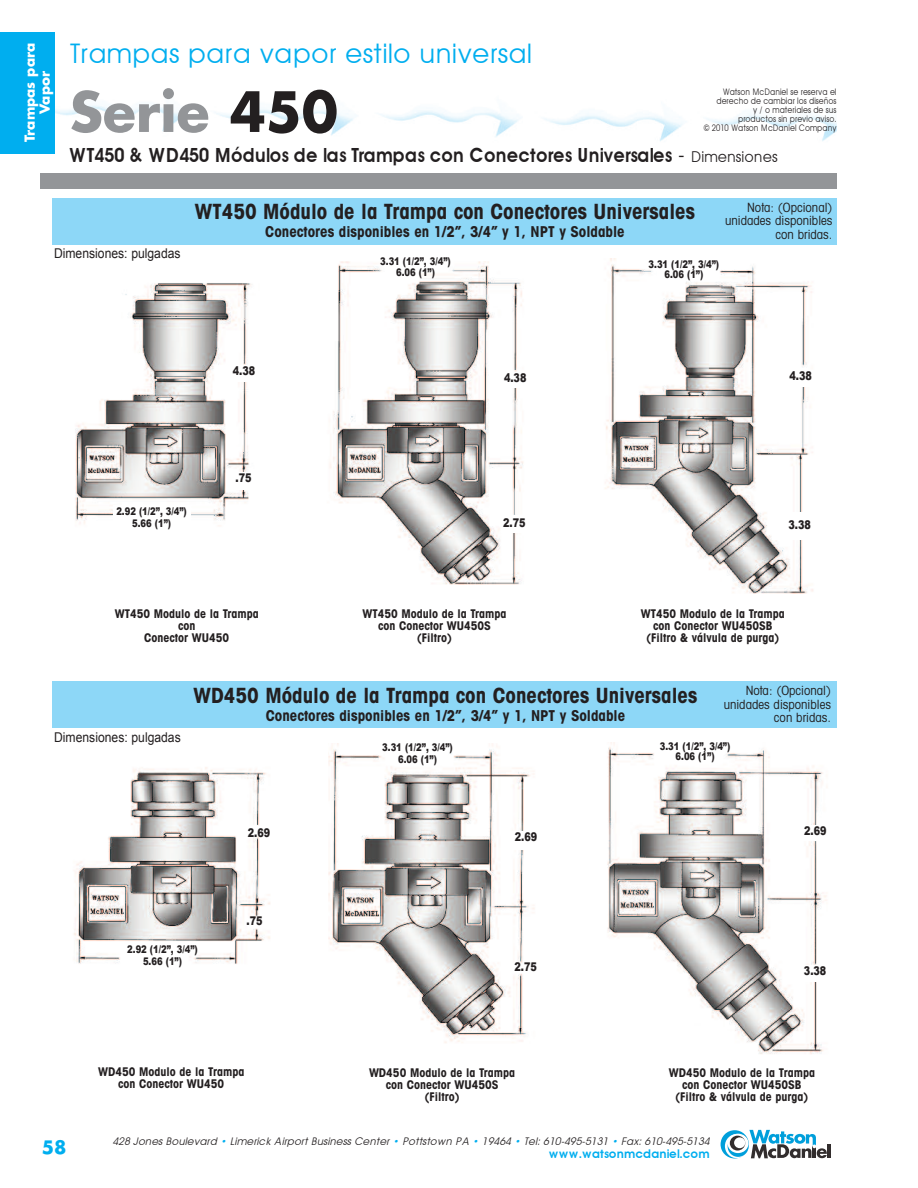
<style>
.page{position:relative;width:918px;height:1188px;background:#fff}
.page>*{position:absolute;margin:0;border:0;box-sizing:border-box;transform-origin:0 0}
.t1{font:700 54px "Futura";color:#939598}
.t2{font:27px "Avant Garde";color:#00aeef}
.t3{font:700 condensed 21px "Avant Garde";color:#231f20}
.t4{font:600 19.5px "Avant Garde";letter-spacing:.01em;color:#231f20;scale:.92 1}
.t5{font:700 18px "Futura";color:#00aeef}
.t6{font:700 condensed 15px "Avant Garde";color:#231f20}
.t7{font:13.5px "Arial";color:#231f20;scale:.9 1}
.t8{font:700 13.5px/15px "Futura";color:#fff;text-align:center}
.t9{font:condensed 12.75px/13.5px "Avant Garde";color:#231f20;text-align:right}
.t10{font:700 condensed 12px/12px "Avant Garde";color:#231f20;text-align:center}
.t11{font:900 12px "Arial";color:#231f20;scale:.8 1}
.t12{font:600 12px "Avant Garde";letter-spacing:.015em;color:#00aeef}
.t13{font:900 10.5px/12px "Arial";color:#231f20;text-align:center;scale:.8 1}
.t14{font:italic 10.5px "Avant Garde";color:#231f20}
.t15{font:9px/9px "Avant Garde";color:#231f20;text-align:right;scale:.85 1}
.s1{color:#231f20}
.s2{font-weight:400;font-size:21px}
.s3{font-weight:400;font-size:15px}
.s4{color:#00aeef}
</style>
<div class="page">
<img style="left:75px;top:283px;width:177px;height:243px">
<div style="left:230px;top:472px;width:26px;height:18px;background:#fff"></div>
<img style="left:330px;top:261px;width:194px;height:324px">
<img style="left:605px;top:258px;width:208px;height:336px">
<div style="left:53px;top:198px;width:784px;height:47px;background:#8dd7f7"></div>
<div style="left:53px;top:682px;width:784px;height:46px;background:#8dd7f7"></div>
<img style="left:55px;top:105px;width:782px;height:36px">
<div style="left:40px;top:174px;width:797px;height:15px;background:#939598"></div>
<img style="left:74px;top:767px;width:196px;height:197px">
<img style="left:328px;top:743px;width:207px;height:300px">
<img style="left:607px;top:742px;width:220px;height:312px">
<div style="left:501px;top:515px;width:26px;height:18px;background:#fff"></div>
<div style="left:494px;top:372px;width:43px;height:16px;background:#fff"></div>
<div style="left:783px;top:370px;width:36px;height:17px;background:#fff"></div>
<div style="left:219px;top:365px;width:50px;height:17px;background:#fff"></div>
<div style="left:113px;top:506px;width:77px;height:30px;background:#fff"></div>
<div style="left:772px;top:513px;width:56px;height:27px;background:#fff"></div>
<div style="left:501px;top:831px;width:50px;height:18px;background:#fff"></div>
<div style="left:802px;top:825px;width:26px;height:15px;background:#fff"></div>
<div style="left:793px;top:965px;width:44px;height:17px;background:#fff"></div>
<hr style="left:828px;top:1144px;width:3px;height:14px;background:#322d2d">
<svg style="left:749px;top:1130px;width:78px;height:28px"></svg>
<svg style="left:721px;top:1130px;width:28px;height:28px"></svg>
<svg style="left:725px;top:1134px;width:23px;height:24px"></svg>
<svg style="left:728px;top:1136px;width:21px;height:21px"></svg>
<svg style="left:728px;top:1134px;width:20px;height:19px"></svg>
<svg style="left:730px;top:1136px;width:15px;height:15px"></svg>
<div style="left:734px;top:1137px;width:11px;height:11px;background:#fff;border-radius:50%"></div>
<div style="left:0;top:32px;width:55px;height:121px;background:#00aeef"></div>
<p class="t8" style="left:23px;top:142px;width:101px;rotate:-90deg">Trampas para<br>Vapor</p>
<h2 class="t2" style="left:70px;top:40px;width:464px">Trampas para vapor estilo universal</h2>
<h1 class="t1" style="left:70px;top:87px;width:270px">Serie <span class="s1">450</span></h1>
<h3 class="t4" style="left:70px;top:146px;width:771px">WT450 &amp; WD450 Módulos de las Trampas con Conectores Universales <span class="s2">-</span> <span class="s3">Dimensiones</span></h3>
<h3 class="t3" style="left:195px;top:204px;width:502px">WT450 Módulo de la Trampa con Conectores Universales</h3>
<p class="t6" style="left:265px;top:226px;width:361px">Conectores disponibles en 1/2”, 3/4” y 1, NPT y Soldable</p>
<p class="t15" style="left:704px;top:87px;width:158px">Watson McDaniel se reserva el derecho de cambiar los diseños<br>y / o materiales de sus<br>productos sin previo aviso.<br>© 2010 Watson McDaniel Company</p>
<p class="t9" style="left:725px;top:201px;width:109px">Nota: (Opcional) unidades disponibles con bridas.</p>
<p class="t7" style="left:54px;top:246px;width:142px">Dimensiones: pulgadas</p>
<p class="t13" style="left:116px;top:505px;width:90px">2.92 (1/2”, 3/4”)<br>5.66 (1”)</p>
<p class="t11" style="left:233px;top:362px;width:30px">4.38</p>
<p class="t11" style="left:235px;top:469px;width:22px">.75</p>
<p class="t13" style="left:380px;top:256px;width:90px;line-height:10.5px">3.31 (1/2”, 3/4”)<br>6.06 (1”)</p>
<p class="t13" style="left:649px;top:258px;width:90px;line-height:10.5px">3.31 (1/2”, 3/4”)<br>6.06 (1”)</p>
<p class="t11" style="left:504px;top:369px;width:30px">4.38</p>
<p class="t11" style="left:790px;top:367px;width:30px">4.38</p>
<p class="t11" style="left:503px;top:514px;width:30px">2.75</p>
<p class="t11" style="left:789px;top:516px;width:30px">3.38</p>
<p class="t10" style="left:115px;top:609px;width:146px">WT450 Modulo de la Trampa con<br>Conector WU450</p>
<p class="t10" style="left:362px;top:609px;width:146px">WT450 Modulo de la Trampa con Conector WU450S (Filtro)</p>
<p class="t10" style="left:641px;top:609px;width:146px">WT450 Modulo de la Trampa con Conector WU450SB (Filtro &amp; válvula de purga)</p>
<p class="t7" style="left:54px;top:730px;width:142px">Dimensiones: pulgadas</p>
<h3 class="t3" style="left:194px;top:687px;width:505px">WD450 Módulo de la Trampa con Conectores Universales</h3>
<p class="t6" style="left:266px;top:710px;width:361px">Conectores disponibles en 1/2”, 3/4” y 1, NPT y Soldable</p>
<p class="t9" style="left:724px;top:685px;width:109px">Nota: (Opcional) unidades disponibles con bridas.</p>
<p class="t13" style="left:382px;top:741px;width:90px">3.31 (1/2”, 3/4”)<br>6.06 (1”)</p>
<p class="t13" style="left:660px;top:740px;width:90px;line-height:10.5px">3.31 (1/2”, 3/4”)<br>6.06 (1”)</p>
<p class="t11" style="left:248px;top:824px;width:30px">2.69</p>
<p class="t11" style="left:515px;top:828px;width:30px">2.69</p>
<p class="t11" style="left:804px;top:822px;width:30px">2.69</p>
<p class="t11" style="left:247px;top:911px;width:22px">.75</p>
<p class="t13" style="left:127px;top:943px;width:90px">2.92 (1/2”, 3/4”)<br>5.66 (1”)</p>
<p class="t11" style="left:514px;top:957px;width:30px">2.75</p>
<p class="t11" style="left:804px;top:962px;width:30px">3.38</p>
<h3 class="t5" style="left:42px;top:1139px;width:26px">58</h3>
<p class="t10" style="left:98px;top:1067px;width:148px">WD450 Modulo de la Trampa con Conector WU450</p>
<p class="t10" style="left:369px;top:1067px;width:148px">WD450 Modulo de la Trampa con Conector WU450S (Filtro)</p>
<p class="t10" style="left:669px;top:1067px;width:148px">WD450 Modulo de la Trampa con Conector WU450SB (Filtro &amp; válvula de purga)</p>
<p class="t14" style="left:112px;top:1136px;width:601px">428 Jones Boulevard <span class="s4">•</span> Limerick Airport Business Center <span class="s4">•</span> Pottstown PA <span class="s4">•</span> 19464 <span class="s4">•</span> Tel: 610-495-5131 <span class="s4">•</span> Fax: 610-495-5134</p>
<p class="t12" style="left:549px;top:1148px;width:162px">www.watsonmcdaniel.com</p>
</div>
